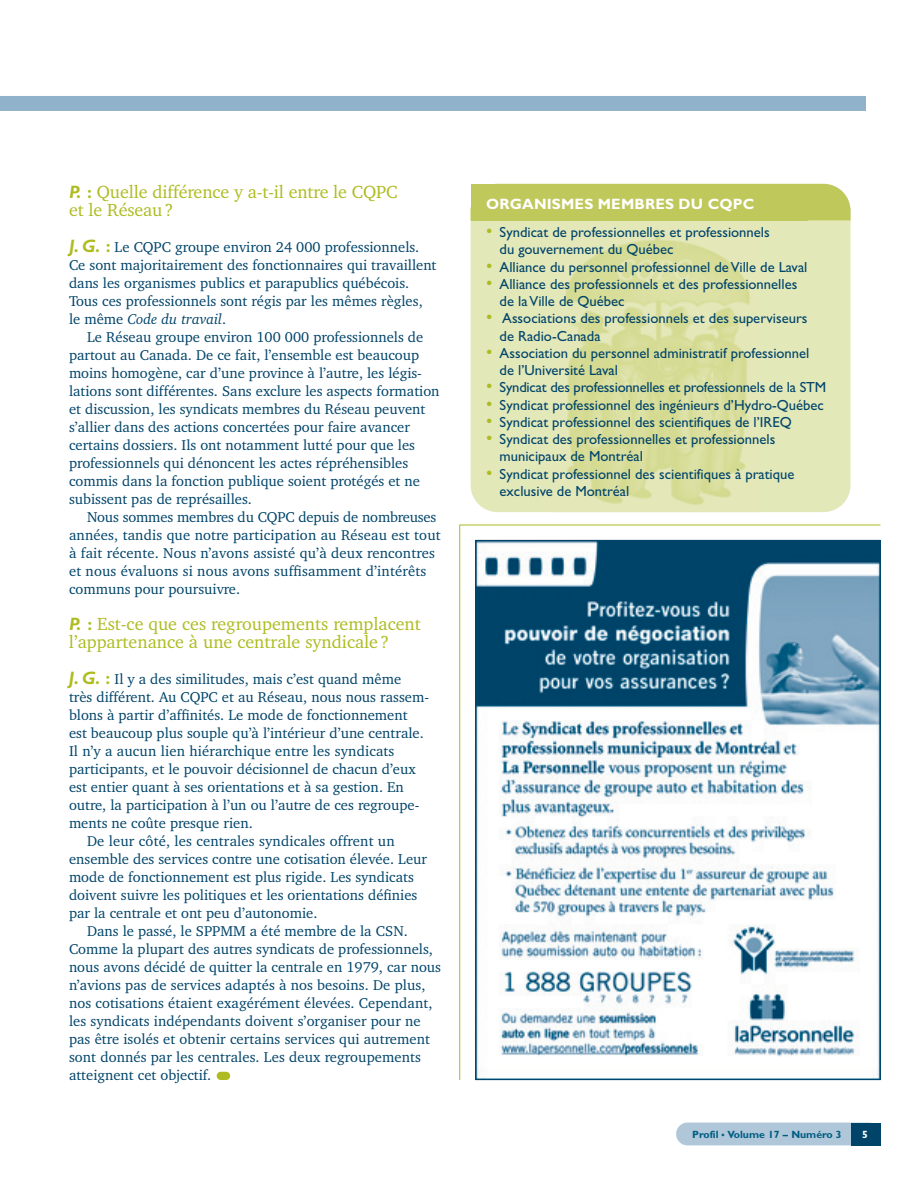
<style>
.page{position:relative;width:918px;height:1188px;background:#fff}
.page>*{position:absolute;margin:0;border:0;box-sizing:border-box;transform-origin:0 0}
.t1{font:18px/18px "Charter IT Cby BT";color:#aebc21}
.t2{font:700 15px "Gill Sans";letter-spacing:.01em;color:#fff}
.t3{font:14.7px/18px "Charter IT Cby BT";color:#00446a}
.t4{font:14.7px/17.2px "Gill Sans";color:#00446a}
.t5{font:700 10.5px "Gill Sans";color:#005d83}
.t6{font:700 10.5px "Gill Sans";color:#fff}
.s1{font-family:"Gill Sans";font-weight:700;font-style:italic}
.s2{font-family:"Gill Sans";font-weight:700;font-stretch:condensed}
.s3{font-family:"Gill Sans";font-weight:700;font-style:italic;font-size:18px;color:#aebc21}
.s4{font-family:"Gill Sans";font-weight:700;font-stretch:condensed;font-size:18px;color:#aebc21}
.s5{font-style:italic}
.s6{font-size:18px;color:#aebc21}
.s7{font-size:9px}
</style>
<div class="page">
<div style="left:0;top:96px;width:865px;height:15px;background:#90b3cb"></div>
<div style="left:217px;top:1072px;width:13px;height:8px;background:#aebc21;border-radius:4px"></div>
<div style="left:471px;top:184px;width:380px;height:328px;background:#e3e8b9;border-radius:27px"></div>
<img style="left:555px;top:220px;width:204px;height:285px">
<svg style="left:808px;top:184px;width:43px;height:36px"></svg>
<div style="left:471px;top:184px;width:337px;height:36px;background:#bfc85b"></div>
<div style="left:676px;top:1123px;width:204px;height:22px;background:#b0c7d9;border-radius:11px"></div>
<div style="left:851px;top:1123px;width:29px;height:22px;background:#00446a"></div>
<img style="left:478px;top:542px;width:400px;height:536px">
<hr style="left:459px;top:525px;width:421px;height:1px;background:#aebc21">
<hr style="left:459px;top:525px;width:1px;height:555px;background:#aebc21">
<p class="t1" style="left:69px;top:185px;width:330px"><span class="s1">P.</span> <span class="s2">:</span> Quelle différence y a-t-il entre le CQPC et le Réseau?</p>
<p class="t3" style="left:69px;top:239px;width:369px"><span class="s3">J. G.</span> <span class="s4">:</span> Le CQPC groupe environ 24 000 professionnels.<br>Ce sont majoritairement des fonctionnaires qui travaillent dans les organismes publics et parapublics québécois.<br>Tous ces professionnels sont régis par les mêmes règles, le même <span class="s5">Code du travail</span>.</p>
<p class="t3" style="left:69px;top:329px;width:372px;text-indent:18px">Le Réseau groupe environ 100 000 professionnels de partout au Canada. De ce fait, l’ensemble est beaucoup moins homogène, car d’une province à l’autre, les légis&shy;lations sont différentes. Sans exclure les aspects formation et discussion, les syndicats membres du Réseau peuvent s’allier dans des actions concertées pour faire avancer certains dossiers. Ils ont notamment lutté pour que les professionnels qui dénoncent les actes répréhensibles commis dans la fonction publique soient protégés et ne subissent pas de représailles.</p>
<p class="t3" style="left:69px;top:510px;width:373px;text-indent:18px">Nous sommes membres du CQPC depuis de nombreuses années, tandis que notre participation au Réseau est tout à fait récente. Nous n’avons assisté qu’à deux rencontres et nous évaluons si nous avons suffisamment d’intérêts communs pour poursuivre.</p>
<p class="t1" style="left:69px;top:617px;width:353px"><span class="s1">P.</span> <span class="s2">:</span> Est-ce que ces regroupements remplacent l’appartenance à une centrale syndicale?</p>
<p class="t3" style="left:69px;top:671px;width:334px"><span class="s3">J. G.</span> <span class="s4">:</span> Il y a des similitudes, mais c’est quand même</p>
<p class="t3" style="left:69px;top:689px;width:362px">très différent. Au CQPC et au Réseau, nous nous rassem-</p>
<p class="t3" style="left:69px;top:707px;width:340px">blons à partir d’affinités. Le mode de fonctionnement</p>
<p class="t3" style="left:69px;top:725px;width:356px">est beaucoup plus souple qu’à l’intérieur d’une centrale.</p>
<p class="t3" style="left:69px;top:743px;width:327px">Il n’y a aucun lien hiérarchique entre les syndicats</p>
<p class="t3" style="left:69px;top:761px;width:348px">participants, et le pouvoir décisionnel de chacun d’eux</p>
<p class="t3" style="left:69px;top:779px;width:336px">est entier quant à ses orientations et à sa gestion. En</p>
<p class="t3" style="left:69px;top:797px;width:352px">outre, la participation à l’un ou l’autre de ces regroupe-</p>
<p class="t3" style="left:69px;top:815px;width:185px">ments ne coûte presque rien.</p>
<p class="t3" style="left:87px;top:834px;width:309px">De leur côté, les centrales syndicales offrent un</p>
<p class="t3" style="left:69px;top:852px;width:360px">ensemble des services contre une cotisation élevée. Leur</p>
<p class="t3" style="left:69px;top:870px;width:346px">mode de fonctionnement est plus rigide. Les syndicats</p>
<p class="t3" style="left:69px;top:888px;width:350px">doivent suivre les politiques et les orientations définies</p>
<p class="t3" style="left:69px;top:906px;width:250px">par la centrale et ont peu d’autonomie.</p>
<p class="t3" style="left:87px;top:924px;width:322px">Dans le passé, le SPPMM a été membre de la CSN.</p>
<p class="t3" style="left:69px;top:942px;width:365px">Comme la plupart des autres syndicats de professionnels,</p>
<p class="t3" style="left:69px;top:960px;width:374px">nous avons décidé de quitter la centrale en 1979, car nous</p>
<p class="t3" style="left:69px;top:978px;width:358px">n’avions pas de services adaptés à nos besoins. De plus,</p>
<p class="t3" style="left:69px;top:996px;width:365px">nos cotisations étaient exagérément élevées. Cependant,</p>
<p class="t3" style="left:69px;top:1014px;width:353px">les syndicats indépendants doivent s’organiser pour ne</p>
<p class="t3" style="left:69px;top:1032px;width:363px">pas être isolés et obtenir certains services qui autrement</p>
<p class="t3" style="left:69px;top:1050px;width:353px">sont donnés par les centrales. Les deux regroupements</p>
<p class="t3" style="left:69px;top:1068px;width:144px">atteignent cet objectif.</p>
<p class="t2" style="left:486px;top:198px;width:270px">ORGANISMES MEMBRES DU CQPC</p>
<p class="t4" style="left:500px;top:225px;width:272px;text-indent:-14px"><span class="s6">•</span> Syndicat de professionnelles et professionnels du gouvernement du Québec</p>
<p class="t4" style="left:486px;top:260px;width:323px"><span class="s6">•</span> Alliance du personnel professionnel de Ville de Laval</p>
<p class="t4" style="left:500px;top:277px;width:299px;text-indent:-14px"><span class="s6">•</span> Alliance des professionnels et des professionnelles de la Ville de Québec</p>
<p class="t4" style="left:500px;top:311px;width:309px;text-indent:-13px"><span class="s6">•</span> Associations des professionnels et des superviseurs de Radio-Canada</p>
<p class="t4" style="left:500px;top:346px;width:311px;text-indent:-14px"><span class="s6">•</span> Association du personnel administratif professionnel de l’Université Laval</p>
<p class="t4" style="left:486px;top:380px;width:342px"><span class="s6">•</span> Syndicat des professionnelles et professionnels de la STM</p>
<p class="t4" style="left:486px;top:398px;width:339px"><span class="s6">•</span> Syndicat professionnel des ingénieurs d’Hydro-Québec</p>
<p class="t4" style="left:486px;top:415px;width:307px"><span class="s6">•</span> Syndicat professionnel des scientifiques de l’IREQ</p>
<p class="t4" style="left:500px;top:432px;width:277px;text-indent:-14px"><span class="s6">•</span> Syndicat des professionnelles et professionnels municipaux de Montréal</p>
<p class="t4" style="left:500px;top:467px;width:296px;text-indent:-14px"><span class="s6">•</span> Syndicat professionnel des scientifiques à pratique exclusive de Montréal</p>
<p class="t5" style="left:692px;top:1131px;width:151px">Profil <span class="s7">•</span> Volume 17 – Numéro 3</p>
<p class="t6" style="left:862px;top:1131px;width:7px">5</p>
</div>
